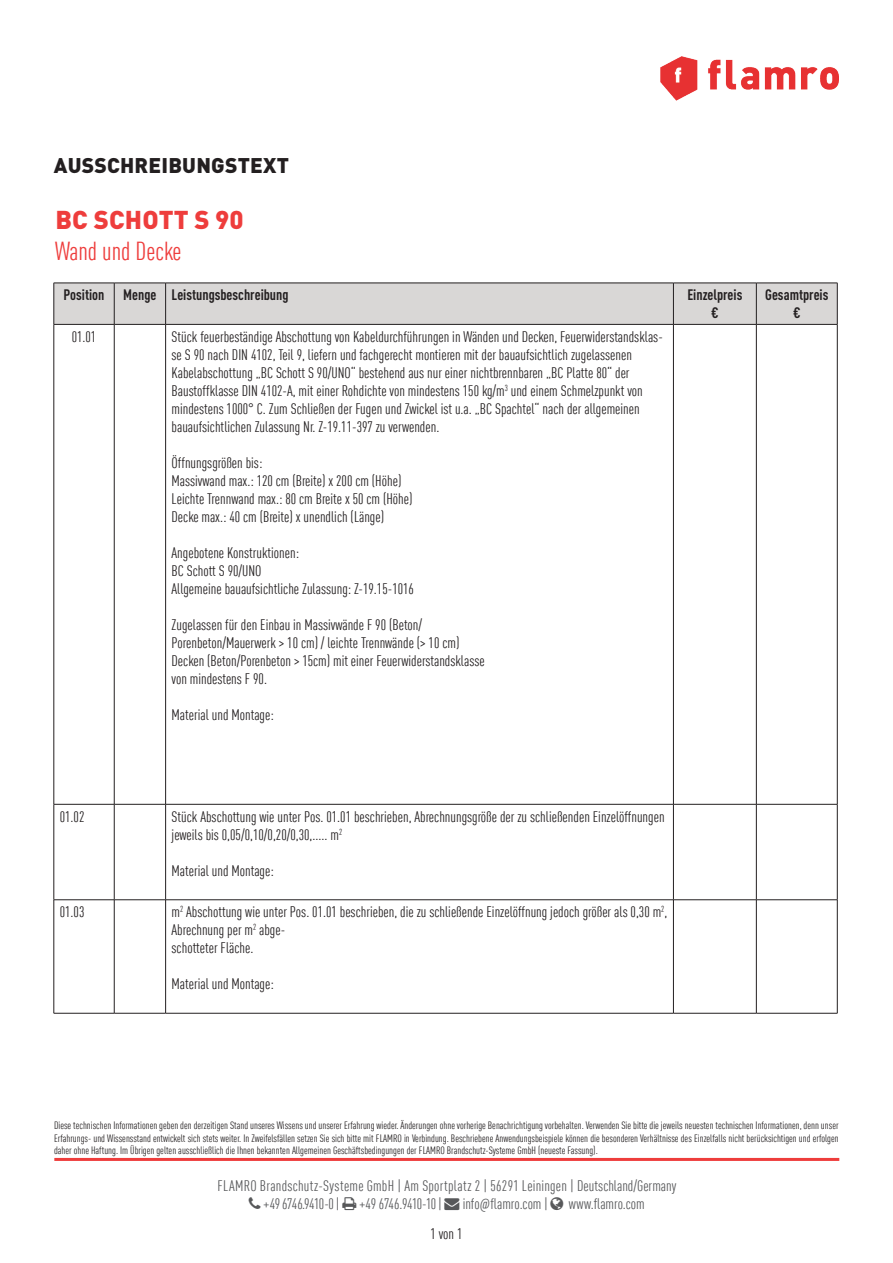
<style>
.page{position:relative;width:893px;height:1263px;background:#fff}
.page>*{position:absolute;margin:0;border:0;box-sizing:border-box;transform-origin:0 0}
.t1{font:condensed 25.5px "DIN Pro";color:#ee3d3c}
.t2{font:900 25.5px "DIN Pro";letter-spacing:.01em;color:#ee3d3c}
.t3{font:900 21px "DIN Pro";letter-spacing:.01em;color:#231f20}
.t4{font:condensed 15px/18px "DIN Pro";color:#231f20}
.t5{font:condensed 15px/18px "DIN Pro";letter-spacing:.01em;color:#57585a}
.t6{font:700 condensed 15px/18px "DIN Pro";color:#231f20;text-align:center}
.t7{font:condensed 15px "DIN Pro";letter-spacing:-.01em;color:#57585a}
.t8{font:condensed 10.5px/12.6px "DIN Pro";color:#231f20;text-align:justify}
</style>
<div class="page">
<div style="left:55px;top:284px;width:782px;height:40px;background:#d9d7d6"></div>
<hr style="left:54px;top:283px;width:60px;height:1px;background:#231f20">
<hr style="left:54px;top:283px;width:1px;height:41px;background:#231f20">
<hr style="left:114px;top:283px;width:52px;height:1px;background:#231f20">
<hr style="left:114px;top:283px;width:1px;height:41px;background:#231f20">
<hr style="left:166px;top:283px;width:507px;height:1px;background:#231f20">
<hr style="left:165px;top:283px;width:1px;height:41px;background:#231f20">
<hr style="left:673px;top:283px;width:83px;height:1px;background:#231f20">
<hr style="left:673px;top:283px;width:1px;height:41px;background:#231f20">
<hr style="left:756px;top:283px;width:81px;height:1px;background:#231f20">
<hr style="left:756px;top:283px;width:1px;height:41px;background:#231f20">
<hr style="left:837px;top:283px;width:1px;height:41px;background:#231f20">
<hr style="left:54px;top:324px;width:60px;height:1px;background:#231f20">
<hr style="left:54px;top:325px;width:1px;height:479px;background:#231f20">
<hr style="left:114px;top:324px;width:52px;height:1px;background:#231f20">
<hr style="left:114px;top:325px;width:1px;height:479px;background:#231f20">
<hr style="left:166px;top:324px;width:507px;height:1px;background:#231f20">
<hr style="left:165px;top:325px;width:1px;height:479px;background:#231f20">
<hr style="left:673px;top:324px;width:83px;height:1px;background:#231f20">
<hr style="left:673px;top:325px;width:1px;height:479px;background:#231f20">
<hr style="left:756px;top:324px;width:81px;height:1px;background:#231f20">
<hr style="left:756px;top:325px;width:1px;height:479px;background:#231f20">
<hr style="left:837px;top:325px;width:1px;height:479px;background:#231f20">
<hr style="left:54px;top:804px;width:60px;height:1px;background:#231f20">
<hr style="left:54px;top:804px;width:1px;height:95px;background:#231f20">
<hr style="left:114px;top:804px;width:52px;height:1px;background:#231f20">
<hr style="left:114px;top:804px;width:1px;height:95px;background:#231f20">
<hr style="left:166px;top:804px;width:507px;height:1px;background:#231f20">
<hr style="left:165px;top:804px;width:1px;height:95px;background:#231f20">
<hr style="left:673px;top:804px;width:83px;height:1px;background:#231f20">
<hr style="left:673px;top:804px;width:1px;height:95px;background:#231f20">
<hr style="left:756px;top:804px;width:81px;height:1px;background:#231f20">
<hr style="left:756px;top:804px;width:1px;height:95px;background:#231f20">
<hr style="left:837px;top:804px;width:1px;height:95px;background:#231f20">
<hr style="left:54px;top:899px;width:60px;height:1px;background:#231f20">
<hr style="left:54px;top:900px;width:1px;height:113px;background:#231f20">
<hr style="left:114px;top:899px;width:52px;height:1px;background:#231f20">
<hr style="left:114px;top:900px;width:1px;height:113px;background:#231f20">
<hr style="left:166px;top:899px;width:507px;height:1px;background:#231f20">
<hr style="left:165px;top:900px;width:1px;height:113px;background:#231f20">
<hr style="left:673px;top:899px;width:83px;height:1px;background:#231f20">
<hr style="left:673px;top:900px;width:1px;height:113px;background:#231f20">
<hr style="left:756px;top:899px;width:81px;height:1px;background:#231f20">
<hr style="left:756px;top:900px;width:1px;height:113px;background:#231f20">
<hr style="left:837px;top:900px;width:1px;height:113px;background:#231f20">
<hr style="left:54px;top:1013px;width:60px;height:1px;background:#231f20">
<hr style="left:114px;top:1013px;width:52px;height:1px;background:#231f20">
<hr style="left:166px;top:1013px;width:507px;height:1px;background:#231f20">
<hr style="left:673px;top:1013px;width:83px;height:1px;background:#231f20">
<hr style="left:756px;top:1013px;width:81px;height:1px;background:#231f20">
<hr style="left:54px;top:1158px;width:785px;height:3px;background:#ee3d3c">
<img style="left:660px;top:56px;width:179px;height:44px">
<h2 class="t3" style="left:54px;top:149px;width:237px">AUSSCHREIBUNGSTEXT</h2>
<p class="t2" style="left:55px;top:200px;width:190px">BC SCHOTT S 90</p>
<p class="t1" style="left:55px;top:233px;width:128px">Wand und Decke</p>
<p class="t6" style="left:64px;top:285px;width:42px">Position</p>
<p class="t6" style="left:123px;top:285px;width:35px">Menge</p>
<p class="t6" style="left:172px;top:285px;width:118px">Leistungsbeschreibung</p>
<p class="t6" style="left:687px;top:285px;width:57px">Einzelpreis</p>
<p class="t6" style="left:711px;top:303px;width:9px">€</p>
<p class="t4" style="left:72px;top:327px;width:26px">01.01</p>
<p class="t4" style="left:172px;top:327px;width:493px">Stück feuerbeständige Abschottung von Kabeldurchführungen in Wänden und Decken, Feuerwiderstandsklas&shy;se S 90 nach DIN 4102, Teil 9, liefern und fachgerecht montieren mit der bauaufsichtlich zugelassenen Kabelabschottung „BC Schott S 90/UNO“ bestehend aus nur einer nichtbrennbaren „BC Platte 80“ der Baustoffklasse DIN 4102-A, mit einer Rohdichte von mindestens 150 kg/m<sup>3</sup> und einem Schmelzpunkt von mindestens 1000° C. Zum Schließen der Fugen und Zwickel ist u.a. „BC Spachtel“ nach der allgemeinen bauaufsichtlichen Zulassung Nr. Z-19.11-397 zu verwenden.</p>
<p class="t4" style="left:172px;top:453px;width:92px">Öffnungsgrößen bis:</p>
<p class="t4" style="left:172px;top:471px;width:231px">Massivwand max.: 120 cm (Breite) x 200 cm (Höhe)</p>
<p class="t4" style="left:172px;top:489px;width:242px">Leichte Trennwand max.: 80 cm Breite x 50 cm (Höhe)</p>
<p class="t4" style="left:172px;top:507px;width:214px">Decke max.: 40 cm (Breite) x unendlich (Länge)</p>
<p class="t4" style="left:172px;top:543px;width:129px">Angebotene Konstruktionen:</p>
<p class="t4" style="left:172px;top:561px;width:91px">BC Schott S 90/UNO</p>
<p class="t4" style="left:172px;top:579px;width:244px">Allgemeine bauaufsichtliche Zulassung: Z-19.15-1016</p>
<p class="t4" style="left:172px;top:615px;width:252px">Zugelassen für den Einbau in Massivwände F 90 (Beton/</p>
<p class="t4" style="left:172px;top:633px;width:289px">Porenbeton/Mauerwerk &gt; 10 cm) / leichte Trennwände (&gt; 10 cm)</p>
<p class="t4" style="left:172px;top:651px;width:315px">Decken (Beton/Porenbeton &gt; 15cm) mit einer Feuerwiderstandsklasse</p>
<p class="t4" style="left:172px;top:669px;width:97px">von mindestens F 90.</p>
<p class="t4" style="left:172px;top:705px;width:104px">Material und Montage:</p>
<p class="t6" style="left:765px;top:285px;width:65px">Gesamtpreis €</p>
<p class="t4" style="left:60px;top:806px;width:26px">01.02</p>
<p class="t4" style="left:172px;top:806px;width:494px">Stück Abschottung wie unter Pos. 01.01 beschrieben, Abrechnungsgröße der zu schließenden Einzelöffnungen jeweils bis 0,05/0,10/0,20/0,30,..... m<sup>2</sup></p>
<p class="t4" style="left:172px;top:860px;width:104px">Material und Montage:</p>
<p class="t4" style="left:60px;top:902px;width:26px">01.03</p>
<p class="t4" style="left:172px;top:902px;width:497px">m<sup>2</sup> Abschottung wie unter Pos. 01.01 beschrieben, die zu schließende Einzelöffnung jedoch größer als 0,30 m<sup>2</sup>,<br>Abrechnung per m<sup>2</sup> abge-<br>schotteter Fläche.</p>
<p class="t4" style="left:172px;top:974px;width:104px">Material und Montage:</p>
<p class="t8" style="left:54px;top:1118px;width:786px">Diese technischen Informationen geben den derzeitigen Stand unseres Wissens und unserer Erfahrung wieder. Änderungen ohne vorherige Benachrichtigung vorbehalten. Verwenden Sie bitte die jeweils neuesten technischen Informationen, denn unser Erfahrungs- und Wissensstand entwickelt sich stets weiter. In Zweifelsfällen setzen Sie sich bitte mit FLAMRO in Verbindung. Beschriebene Anwendungsbeispiele können die besonderen Verhältnisse des Einzelfalls nicht berücksichtigen und erfolgen daher ohne Haftung. Im Übrigen gelten ausschließlich die Ihnen bekannten Allgemeinen Geschäftsbedingungen der FLAMRO Brandschutz-Systeme GmbH (neueste Fassung).</p>
<p class="t5" style="left:263px;top:1176px;width:414px;text-indent:-46px">FLAMRO Brandschutz-Systeme GmbH | Am Sportplatz 2 | 56291 Leiningen | Deutschland/Germany +49 6746.9410-0 |</p>
<p class="t7" style="left:359px;top:1193px;width:190px">+49 6746.9410-10 | → info@flamro.com |</p>
<p class="t5" style="left:569px;top:1194px;width:78px">www.flamro.com</p>
<p class="t4" style="left:430px;top:1224px;width:33px">1 von 1</p>
</div>
